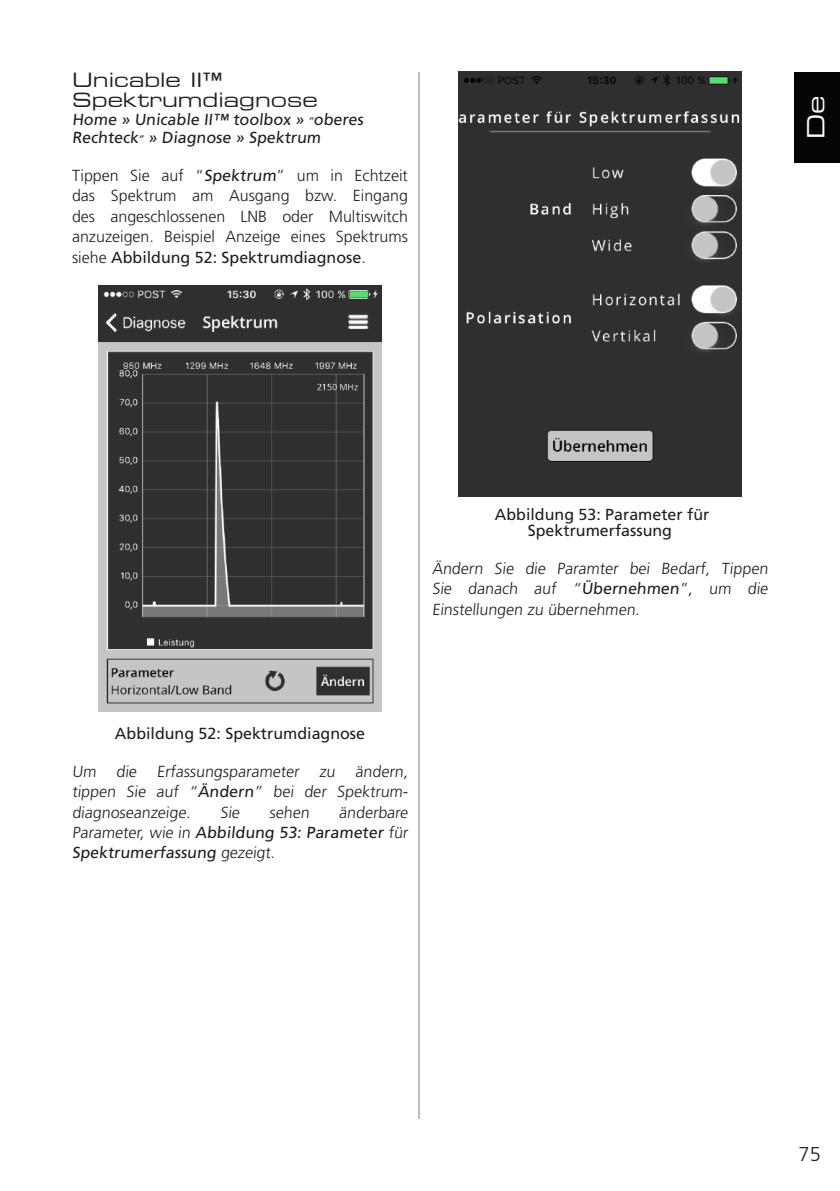
<style>
.page{position:relative;width:840px;height:1191px;background:#fff}
.page>*{position:absolute;margin:0;border:0;box-sizing:border-box;transform-origin:0 0}
.t1{font:24px "Eurostile Extended Two";color:#fff}
.t2{font:20px/20px "Eurostile Extended Two";color:#231f20}
.t3{font:300 20px "Frutiger";color:#231f20}
.t4{font:300 16px/20.4px "Frutiger";color:#231f20;text-align:justify}
.t5{font:16px/20.4px "Frutiger";color:#231f20}
.s1{font-family:"Adobe Hebrew"}
.s2{font-weight:400}
.s3{font-weight:300}
</style>
<div class="page">
<hr style="left:418px;top:72px;width:2px;height:1047px;background:#bcbdc0">
<div style="left:793px;top:72px;width:46px;height:90px;background:#050604"></div>
<img style="left:98px;top:286px;width:283px;height:425px">
<img style="left:458px;top:71px;width:283px;height:426px">
<p class="t2" style="left:72px;top:69px;width:247px">Unicable II™<br>Spektrumdiagnose</p>
<p class="t5" style="left:72px;top:110px;width:295px;line-height:18px">Home » Unicable II™ toolbox » <span class="s1">״</span>oberes<br>Rechteck<span class="s1">״</span> « Diagnose » Spektrum</p>
<p class="t4" style="left:72px;top:165px;width:337px">Tippen Sie auf “<span class="s2">Spektrum</span>” um in Echtzeit das Spektrum am Ausgang bzw. Eingang des angeschlossenen LNB oder Multiswitch anzuzeigen. Beispiel Anzeige eines Spektrums siehe <span class="s2">Abbildung 52: Spektrumdiagnose</span>.</p>
<h1 class="t1" style="left:798px;top:139px;width:45px;rotate:-90deg">De</h1>
<p class="t5" style="left:494px;top:506px;width:216px;line-height:16px;text-align:center">Abbildung 53: Parameter für<br>Spektrumerfassung</p>
<p class="t4" style="left:432px;top:558px;width:339px">Ändern Sie die Paramter bei Bedarf, Tippen Sie danach auf “<span class="s2">Übernehmen</span>”, um die Einstellungen zu übernehmen.</p>
<p class="t5" style="left:115px;top:723px;width:251px">Abbildung 52: Spektrumdiagnose</p>
<p class="t4" style="left:72px;top:761px;width:339px">Um die Erfassungsparameter zu ändern, tippen Sie auf “<span class="s2">Ändern</span>” bei der Spektrum&shy;diagnoseanzeige.</p>
<p class="t5" style="left:72px;top:801px;width:339px;text-align:justify;text-indent:266px"><span class="s3">änderbare Parameter, wie in</span> Abbildung 53: Parameter <span class="s3">für </span>Spektrumerfassung <span class="s3">gezeigt.</span></p>
<p class="t4" style="left:220px;top:801px;width:23px">Sie</p>
<p class="t4" style="left:269px;top:801px;width:43px">sehen</p>
<p class="t3" style="left:798px;top:1143px;width:24px">75</p>
</div>
